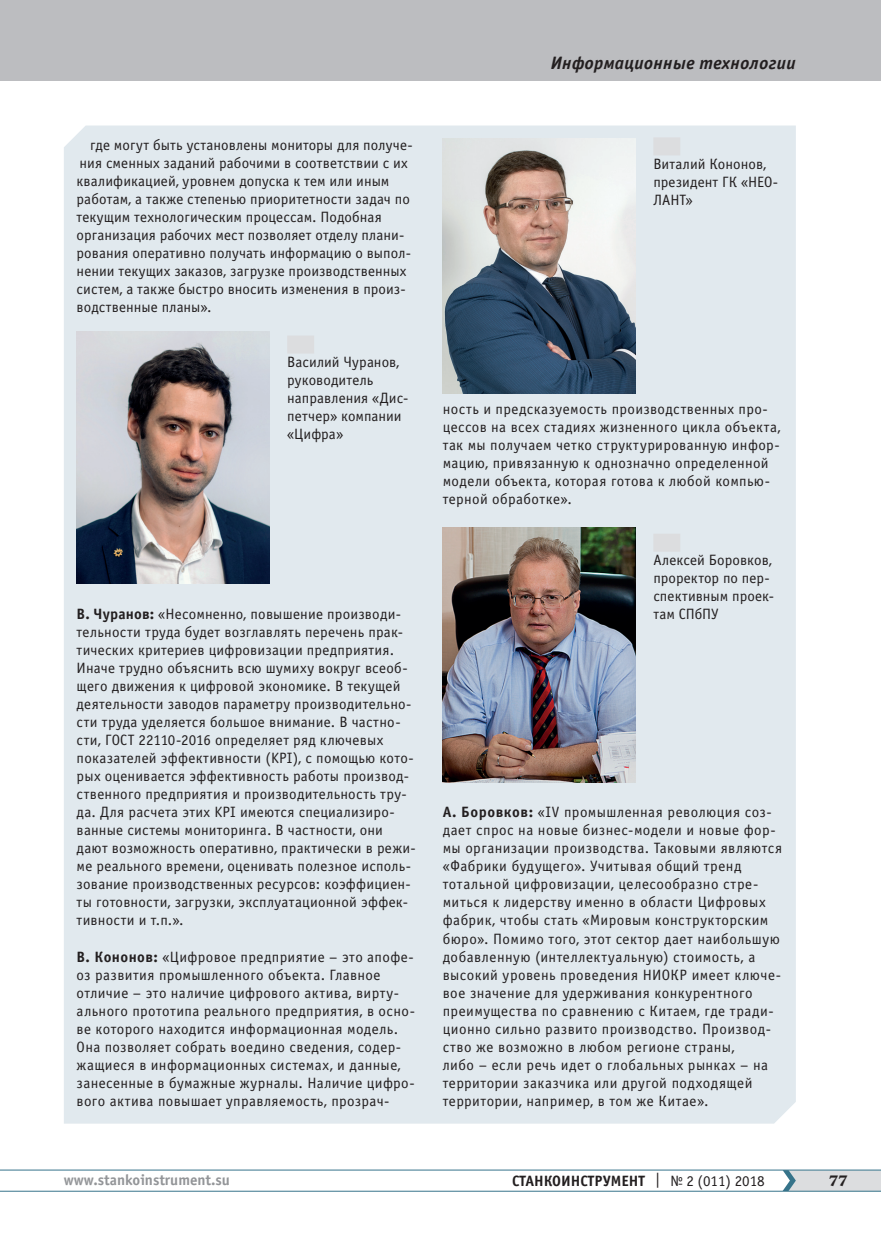
<style>
.page{position:relative;width:881px;height:1234px;background:#fff}
.page>*{position:absolute;margin:0;border:0;box-sizing:border-box;transform-origin:0 0}
.t1{font:italic 700 18px "Officina Sans C";letter-spacing:.015em;color:#231f20}
.t2{font:15px/18px "Officina Sans C";letter-spacing:.02em;color:#231f20}
.t3{font:700 15px "Officina Sans C";color:#231f20}
.t4{font:700 15px "Officina Sans C";color:#939598}
.t5{font:700 15px "Octava";color:#231f20}
.s1{font-weight:700}
.s2{font-weight:400}
</style>
<div class="page">
<hr style="left:0;top:1190px;width:880px;height:1px;background:#36738a">
<hr style="left:0;top:1169px;width:880px;height:1px;background:#36738a">
<svg style="left:782px;top:1169px;width:98px;height:21px;background:#cdd4d8"></svg>
<div style="left:0;top:0;width:880px;height:81px;background:#bcbdc0"></div>
<div style="left:64px;top:125px;width:731px;height:998px;background:#e1e9ee"></div>
<img style="left:77px;top:331px;width:192px;height:252px">
<img style="left:442px;top:527px;width:193px;height:255px">
<img style="left:442px;top:138px;width:193px;height:255px">
<div style="left:287px;top:335px;width:27px;height:18px;background:#dcdddf"></div>
<div style="left:653px;top:533px;width:27px;height:18px;background:#dcdddf"></div>
<div style="left:653px;top:137px;width:27px;height:18px;background:#dcdddf"></div>
<p class="t2" style="left:77px;top:136px;width:337px;text-indent:14px">где могут быть установлены мониторы для получе&shy;ния сменных заданий рабочими в соответствии с их квалификацией, уровнем допуска к тем или иным работам, а также степенью приоритетности задач по текущим технологическим процессам. Подобная организация рабочих мест позволяет отделу плани&shy;рования оперативно получать информацию о выпол&shy;нении текущих заказов, загрузке производственных систем, а также быстро вносить изменения в произ&shy;водственные планы».</p>
<p class="t2" style="left:287px;top:353px;width:123px">Василий Чуранов, руководитель направления «Дис&shy;петчер» компании «Цифра»</p>
<p class="t2" style="left:77px;top:605px;width:341px"><span class="s1">В. Чуранов:</span> «Несомненно, повышение производи&shy;тельности труда будет возглавлять перечень прак&shy;тических критериев цифровизации предприятия.<br>Иначе трудно объяснить всю шумиху вокруг всеоб&shy;щего движения к цифровой экономике. В текущей деятельности заводов параметру производительно&shy;сти труда уделяется большое внимание. В частно&shy;сти, ГОСТ 22110-2016 определяет ряд ключевых показателей эффективности (KPI), с помощью кото&shy;рых оценивается эффективность работы производ&shy;ственного предприятия и производительность тру&shy;да. Для расчета этих KPI имеются специализиро&shy;ванные системы мониторинга. В частности, они дают возможность оперативно, практически в режи&shy;ме реального времени, оценивать полезное исполь&shy;зование производственных ресурсов: коэффициен&shy;ты готовности, загрузки, эксплуатационной эффек&shy;тивности и т.п.».</p>
<p class="t2" style="left:77px;top:947px;width:340px"><span class="s1">В. Кононов:</span> «Цифровое предприятие – это апофе&shy;оз развития промышленного объекта. Главное отличие – это наличие цифрового актива, вирту&shy;ального прототипа реального предприятия, в осно&shy;ве которого находится информационная модель.<br>Она позволяет собрать воедино сведения, содер&shy;жащиеся в информационных системах, и данные, занесенные в бумажные журналы. Наличие цифро&shy;вого актива повышает управляемость, прозрач-</p>
<p class="t1" style="left:550px;top:53px;width:246px">Информационные технологии</p>
<p class="t2" style="left:653px;top:155px;width:126px">Виталий Кононов, президент ГК «НЕО-<br>ЛАНТ»</p>
<p class="t2" style="left:442px;top:400px;width:339px">ность и предсказуемость производственных про&shy;цессов на всех стадиях жизненного цикла объекта, так мы получаем четко структурированную инфор&shy;мацию, привязанную к однозначно определенной модели объекта, которая готова к любой компью&shy;терной обработке».</p>
<p class="t2" style="left:653px;top:551px;width:122px">Алексей Боровков, проректор по пер&shy;спективным проек&shy;там СПбПУ</p>
<p class="t2" style="left:442px;top:803px;width:341px"><span class="s1">А. Боровков:</span> «IV промышленная революция соз&shy;дает спрос на новые бизнес-модели и новые фор&shy;мы организации производства. Таковыми являются «Фабрики будущего». Учитывая общий тренд тотальной цифровизации, целесообразно стре&shy;миться к лидерству именно в области Цифровых фабрик, чтобы стать «Мировым конструкторским бюро». Помимо того, этот сектор дает наибольшую добавленную (интеллектуальную) стоимость, а высокий уровень проведения НИОКР имеет ключе&shy;вое значение для удерживания конкурентного преимущества по сравнению с Китаем, где тради&shy;ционно сильно развито производство. Производ&shy;ство же возможно в любом регионе страны,<br>либо – если речь идет о глобальных рынках – на территории заказчика или другой подходящей территории, например, в том же Китае».</p>
<p class="t4" style="left:64px;top:1171px;width:168px">www.stankoinstrument.su</p>
<p class="t3" style="left:512px;top:1171px;width:254px">СТАНКОИНСТРУМЕНТ <span class="s2">| № 2 (011) 2018</span></p>
<p class="t5" style="left:828px;top:1170px;width:20px">77</p>
</div>
